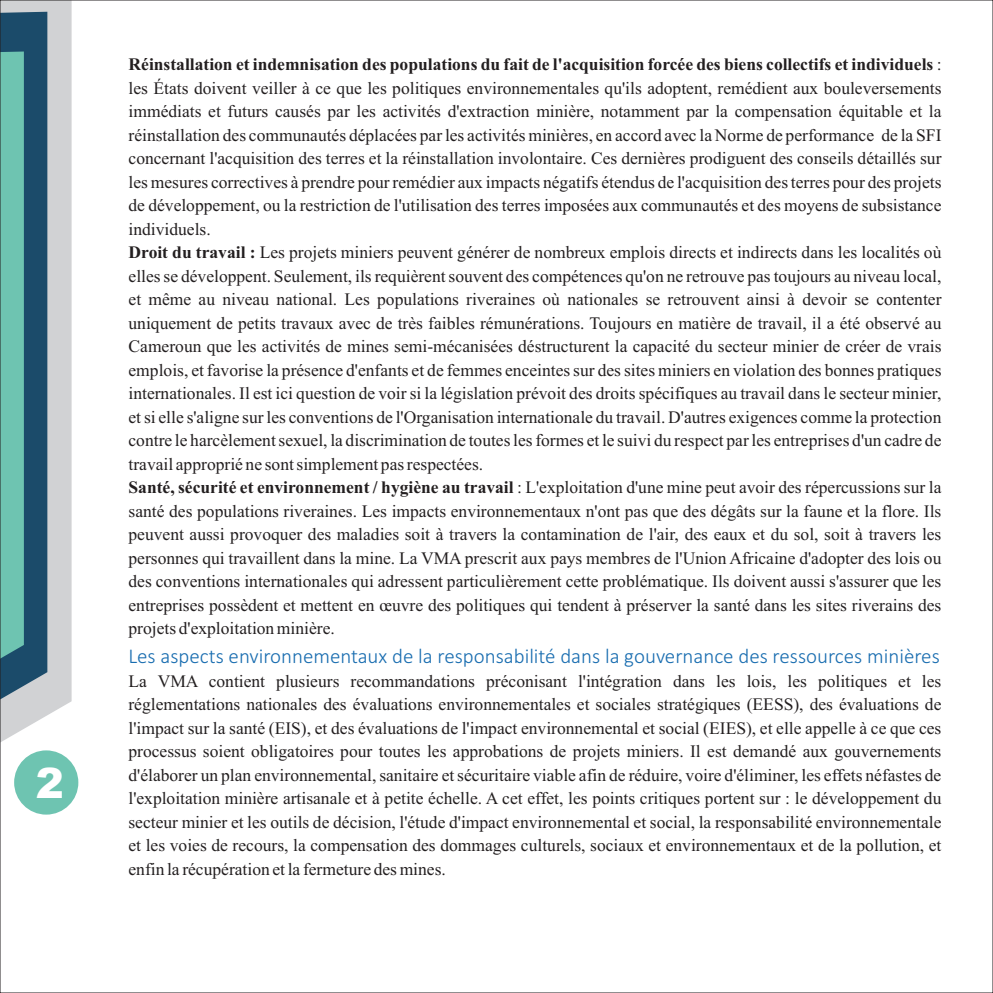
<style>
.page{position:relative;width:993px;height:993px;background:#fff}
.page>*{position:absolute;margin:0;border:0;box-sizing:border-box;transform-origin:0 0}
.t1{font:900 42px "Arial";color:#fff}
.t2{font:300 21px "Calibri";color:#196db0}
.t3{font:17.5px/23.4px "Times New Roman";color:#231f20}
.s1{font-weight:700}
</style>
<div class="page">
<div style="left:14px;top:750px;width:64px;height:64px;background:#6ec4b1;border-radius:50%"></div>
<svg style="left:2px;top:2px;width:70px;height:813px;fill:#d1d2d4"></svg>
<svg style="left:2px;top:12px;width:45px;height:783px;background:#528c94"></svg>
<h1 class="t1" style="left:36px;top:767px;width:30px">2</h1>
<p class="t3" style="left:128px;top:54px;width:814px"><span class="s1">Réinstallation et indemnisation des populations du fait de l'acquisition forcée des biens collectifs et individuels</span> : les États doivent veiller à ce que les politiques environnementales qu'ils adoptent, remédient aux bouleversements immédiats et futurs causés par les activités d'extraction minière, notamment par la compensation équitable et la réinstallation des communautés déplacées par les activités minières, en accord avec la Norme de performance de la SFI concernant l'acquisition des terres et la réinstallation involontaire. Ces dernières prodiguent des conseils détaillés sur les mesures correctives à prendre pour remédier aux impacts négatifs étendus de l'acquisition des terres pour des projets de développement, ou la restriction de l'utilisation des terres imposées aux communautés et des moyens de subsistance individuels.<br><span class="s1">Droit du travail :</span> Les projets miniers peuvent générer de nombreux emplois directs et indirects dans les localités où elles se développent. Seulement, ils requièrent souvent des compétences qu'on ne retrouve pas toujours au niveau local, et même au niveau national. Les populations riveraines où nationales se retrouvent ainsi à devoir se contenter uniquement de petits travaux avec de très faibles rémunérations. Toujours en matière de travail, il a été observé au Cameroun que les activités de mines semi-mécanisées déstructurent la capacité du secteur minier de créer de vrais emplois, et favorise la présence d'enfants et de femmes enceintes sur des sites miniers en violation des bonnes pratiques internationales. Il est ici question de voir si la législation prévoit des droits spécifiques au travail dans le secteur minier, et si elle s'aligne sur les conventions de l'Organisation internationale du travail. D'autres exigences comme la protection contre le harcèlement sexuel, la discrimination de toutes les formes et le suivi du respect par les entreprises d'un cadre de travail approprié ne sont simplement pas respectées.<br><span class="s1">Santé, sécurité et environnement / hygiène au travail</span> : L'exploitation d'une mine peut avoir des répercussions sur la santé des populations riveraines. Les impacts environnementaux n'ont pas que des dégâts sur la faune et la flore. Ils peuvent aussi provoquer des maladies soit à travers la contamination de l'air, des eaux et du sol, soit à travers les personnes qui travaillent dans la mine. La VMA prescrit aux pays membres de l'Union Africaine d'adopter des lois ou des conventions internationales qui adressent particulièrement cette problématique. Ils doivent aussi s'assurer que les entreprises possèdent et mettent en œuvre des politiques qui tendent à préserver la santé dans les sites riverains des projets d'exploitation minière.</p>
<p class="t3" style="left:128px;top:670px;width:814px;text-align:justify">La VMA contient plusieurs recommandations préconisant l'intégration dans les lois, les politiques et les réglementations nationales des évaluations environnementales et sociales stratégiques (EESS), des évaluations de l'impact sur la santé (EIS), et des évaluations de l'impact environnemental et social (EIES), et elle appelle à ce que ces processus soient obligatoires pour toutes les approbations de projets miniers. Il est demandé aux gouvernements d'élaborer un plan environnemental, sanitaire et sécuritaire viable afin de réduire, voire d'éliminer, les effets néfastes de l'exploitation minière artisanale et à petite échelle. A cet effet, les points critiques portent sur : le développement du secteur minier et les outils de décision, l'étude d'impact environnemental et social, la responsabilité environnementale et les voies de recours, la compensation des dommages culturels, sociaux et environnementaux et de la pollution, et enfin la récupération et la fermeture des mines.</p>
<p class="t2" style="left:128px;top:647px;width:812px">Les aspects environnementaux de la responsabilité dans la gouvernance des ressources minières</p>
</div>
